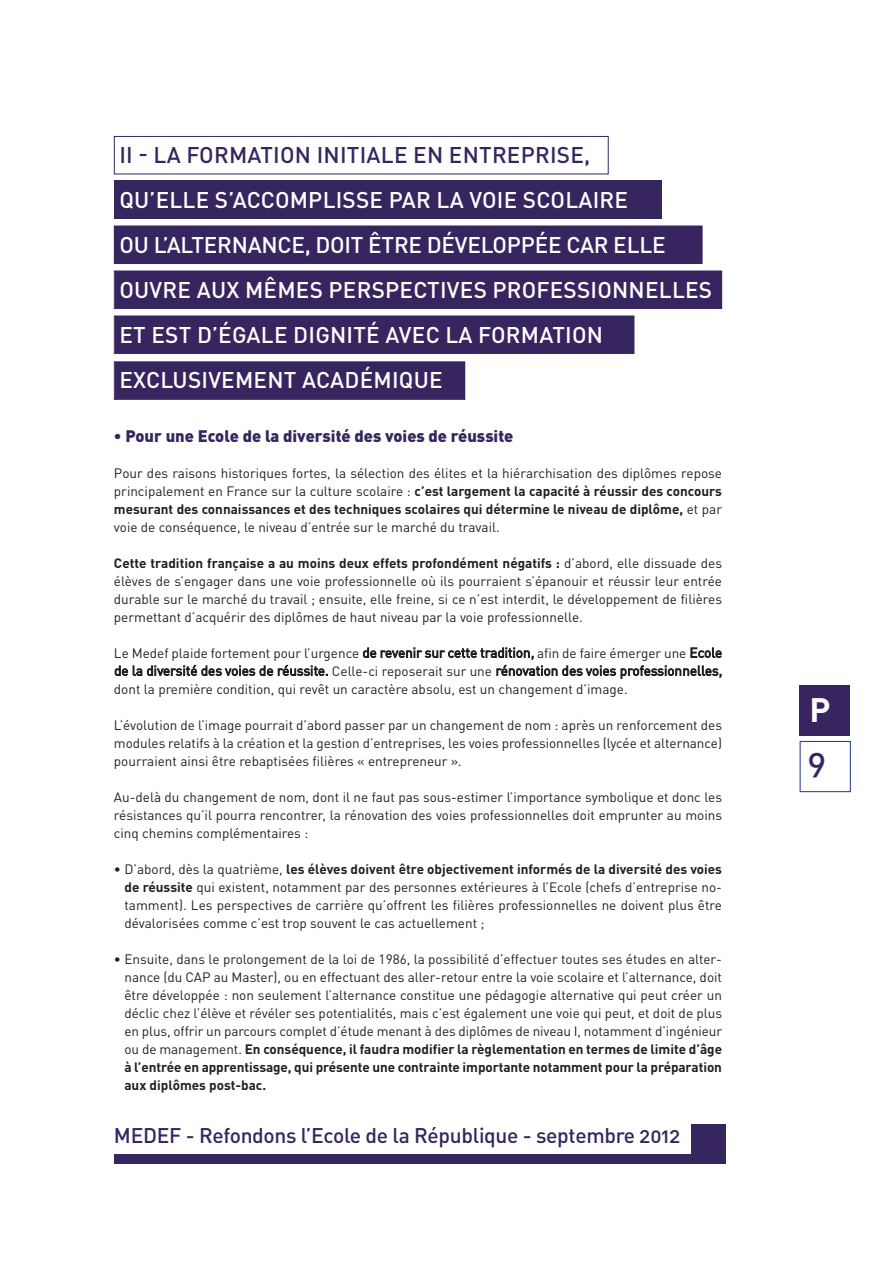
<style>
.page{position:relative;width:893px;height:1263px;background:#fff}
.page>*{position:absolute;margin:0;border:0;box-sizing:border-box;transform-origin:0 0}
.t1{font:700 33.45px "DIN";color:#fff}
.t2{font:33.45px "DIN Medium Alternate";color:#37255f}
.t3{font:500 22.5px/45px "DINOT";letter-spacing:.01em;color:#fff}
.t4{font:500 22.5px "DINOT";letter-spacing:.01em;color:#37255f}
.t5{font:21px "DIN Medium Alternate";letter-spacing:-.015em;color:#37255f}
.t6{font:900 16.5px "DINOT";color:#37255f}
.t7{font:13.5px/18px "DINOT";color:#231f20;text-align:justify}
.s1{font-weight:700}
</style>
<div class="page">
<div style="left:799px;top:685px;width:51px;height:51px;background:#37255f"></div>
<div style="left:800px;top:741px;width:51px;height:51px;border:1px solid #1c3685"></div>
<div style="left:114px;top:1154px;width:611px;height:9px;background:#37255f"></div>
<div style="left:691px;top:1124px;width:34px;height:34px;background:#37255f"></div>
<div style="left:114px;top:136px;width:495px;height:38px;border:1px solid #37255f"></div>
<div style="left:114px;top:180px;width:547px;height:38px;background:#37255f"></div>
<div style="left:115px;top:226px;width:587px;height:37px;background:#37255f"></div>
<div style="left:114px;top:226px;width:588px;height:38px;border:1px solid #37255f"></div>
<div style="left:115px;top:271px;width:606px;height:37px;background:#37255f"></div>
<div style="left:114px;top:271px;width:608px;height:38px;border:1px solid #37255f"></div>
<div style="left:115px;top:316px;width:519px;height:37px;background:#37255f"></div>
<div style="left:114px;top:316px;width:520px;height:38px;border:1px solid #37255f"></div>
<div style="left:115px;top:362px;width:349px;height:37px;background:#37255f"></div>
<div style="left:114px;top:361px;width:351px;height:39px;border:1px solid #37255f"></div>
<h2 class="t4" style="left:119px;top:147px;width:472px">II - LA FORMATION INITIALE EN ENTREPRISE,</h2>
<h2 class="t3" style="left:119px;top:179px;width:594px">QU’ELLE S’ACCOMPLISSE PAR LA VOIE SCOLAIRE<br>OU L’ALTERNANCE, DOIT ÊTRE DÉVELOPPÉE CAR ELLE OUVRE AUX MÊMES PERSPECTIVES PROFESSIONNELLES ET EST D’ÉGALE DIGNITÉ AVEC LA FORMATION EXCLUSIVEMENT ACADÉMIQUE</h2>
<p class="t6" style="left:114px;top:430px;width:401px">• Pour une Ecole de la diversité des voies de réussite</p>
<p class="t7" style="left:114px;top:465px;width:610px">Pour des raisons historiques fortes, la sélection des élites et la hiérarchisation des diplômes repose principalement en France sur la culture scolaire : <span class="s1">c’est largement la capacité à réussir des concours mesurant des connaissances et des techniques scolaires qui détermine le niveau de diplôme,</span> et par voie de conséquence, le niveau d’entrée sur le marché du travail.</p>
<p class="t7" style="left:114px;top:555px;width:610px"><span class="s1">Cette tradition française a au moins deux effets profondément négatifs :</span> d’abord, elle dissuade des élèves de s’engager dans une voie professionnelle où ils pourraient s’épanouir et réussir leur entrée durable sur le marché du travail ; ensuite, elle freine, si ce n’est interdit, le développement de filières permettant d’acquérir des diplômes de haut niveau par la voie professionnelle.</p>
<p class="t7" style="left:114px;top:645px;width:610px">Le Medef plaide fortement pour l’urgence de revenir sur cette tradition, afin de faire émerger une Ecole de la diversité des voies de réussite. Celle-ci reposerait sur une rénovation des voies professionnelles, dont la première condition, qui revêt un caractère absolu, est un changement d’image.</p>
<p class="t7" style="left:114px;top:717px;width:610px">L’évolution de l’image pourrait d’abord passer par un changement de nom : après un renforcement des modules relatifs à la création et la gestion d’entreprises, les voies professionnelles (lycée et alternance) pourraient ainsi être rebaptisées filières « entrepreneur ».</p>
<p class="t7" style="left:114px;top:789px;width:610px">Au-delà du changement de nom, dont il ne faut pas sous-estimer l’importance symbolique et donc les résistances qu’il pourra rencontrer, la rénovation des voies professionnelles doit emprunter au moins cinq chemins complémentaires :</p>
<p class="t7" style="left:124px;top:861px;width:599px;text-indent:-10px">• D’abord, dès la quatrième, <span class="s1">les élèves doivent être objectivement informés de la diversité des voies de réussite</span> qui existent, notamment par des personnes extérieures à l’Ecole (chefs d’entreprise no&shy;tamment). Les perspectives de carrière qu’offrent les filières professionnelles ne doivent plus être dévalorisées comme c’est trop souvent le cas actuellement ;</p>
<p class="t7" style="left:124px;top:951px;width:599px;text-indent:-10px">• Ensuite, dans le prolongement de la loi de 1986, la possibilité d’effectuer toutes ses études en alter&shy;nance (du CAP au Master), ou en effectuant des aller-retour entre la voie scolaire et l’alternance, doit être développée : non seulement l’alternance constitue une pédagogie alternative qui peut créer un déclic chez l’élève et révéler ses potentialités, mais c’est également une voie qui peut, et doit de plus en plus, offrir un parcours complet d’étude menant à des diplômes de niveau I, notamment d’ingénieur ou de management. <span class="s1">En conséquence, il faudra modifier la règlementation en termes de limite d’âge à l’entrée en apprentissage, qui présente une contrainte importante notamment pour la préparation aux diplômes post-bac.</span></p>
<h3 class="t5" style="left:114px;top:1123px;width:568px">MEDEF - Refondons l’Ecole de la République - septembre 2012</h3>
<h1 class="t1" style="left:810px;top:691px;width:23px">P</h1>
<h1 class="t2" style="left:808px;top:742px;width:20px">9</h1>
</div>
